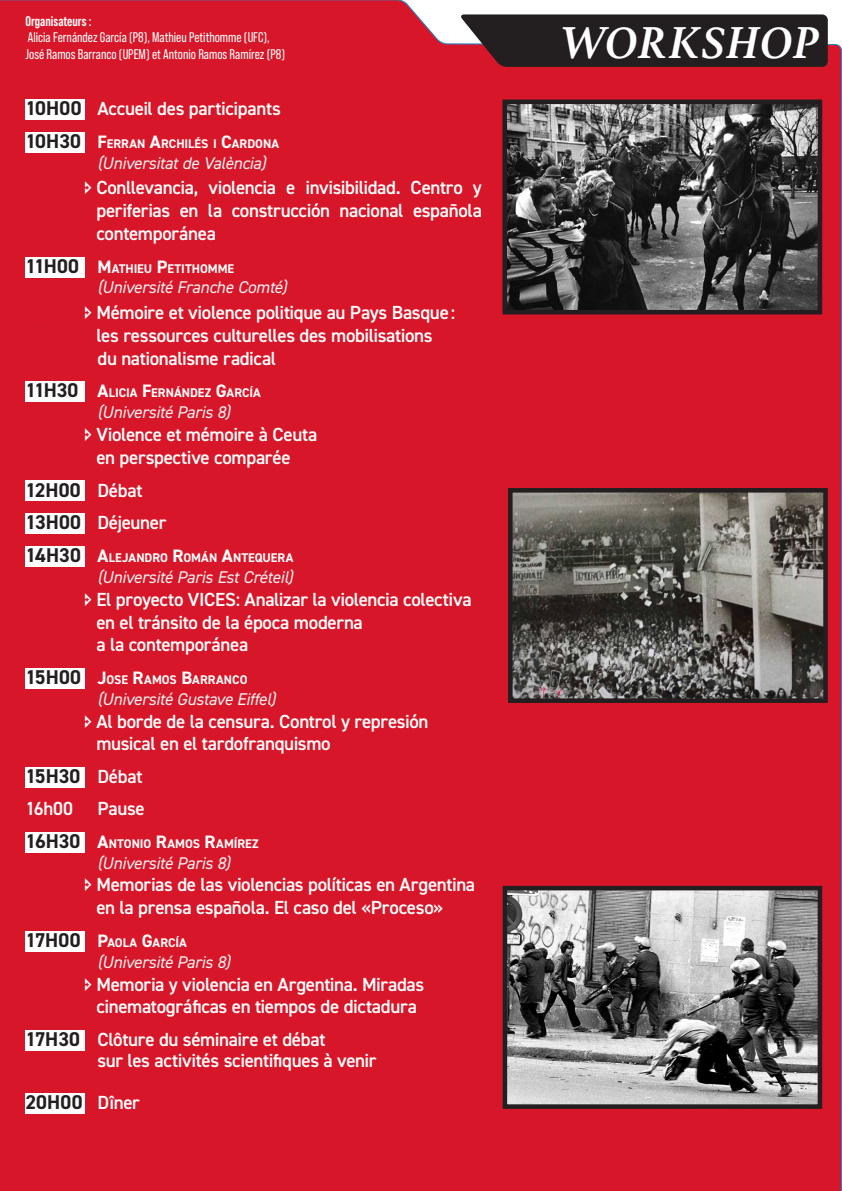
<style>
.page{position:relative;width:842px;height:1191px;background:#d71729}
.page>*{position:absolute;margin:0;border:0;box-sizing:border-box;transform-origin:0 0}
.t1{font:italic 700 47px "Athelas";letter-spacing:.01em;color:#fff}
.blanc{font:700 20px "DIN2014";color:#231f20}
.blanc-2{font:600 19px/22.8px "DIN2014";letter-spacing:-.02em;color:#fff}
.t2{font:italic 17px "DIN2014";letter-spacing:-.02em;color:#f2f3f4}
.t3{font:14px "Bebas Neue Pro";color:#fff}
.t4{font:700 14px "Bebas Neue Pro";color:#fff}
.blanc-3{font:700 12.6px "DIN2014";color:#fff}
.s1{font-weight:700;font-size:20px;color:#231f20}
.s2{font-size:20px;color:#231f20}
.s3{font-size:18px}
.s4{font-weight:600;font-size:19px;color:#fff}
</style>
<div class="page">
<svg style="left:460px;top:14px;width:368px;height:53px"></svg>
<img style="left:508px;top:106px;width:308px;height:202px">
<div style="left:502px;top:100px;width:320px;height:214px;border:5px solid #231f20"></div>
<img style="left:514px;top:494px;width:308px;height:203px">
<div style="left:508px;top:488px;width:320px;height:215px;border:5px solid #231f20"></div>
<img style="left:509px;top:892px;width:307px;height:210px">
<div style="left:503px;top:886px;width:319px;height:222px;border:5px solid #231f20"></div>
<div style="left:26px;top:100px;width:59px;height:20px;background:#fff"></div>
<div style="left:26px;top:132px;width:59px;height:20px;background:#fff"></div>
<div style="left:26px;top:257px;width:59px;height:20px;background:#fff"></div>
<div style="left:26px;top:382px;width:59px;height:20px;background:#fff"></div>
<div style="left:26px;top:481px;width:59px;height:20px;background:#fff"></div>
<div style="left:26px;top:514px;width:59px;height:20px;background:#fff"></div>
<div style="left:26px;top:547px;width:59px;height:20px;background:#fff"></div>
<div style="left:26px;top:668px;width:59px;height:20px;background:#fff"></div>
<div style="left:26px;top:767px;width:59px;height:20px;background:#fff"></div>
<div style="left:26px;top:832px;width:59px;height:20px;background:#fff"></div>
<div style="left:26px;top:931px;width:59px;height:20px;background:#fff"></div>
<div style="left:26px;top:1030px;width:59px;height:20px;background:#fff"></div>
<div style="left:26px;top:1093px;width:59px;height:20px;background:#fff"></div>
<svg style="left:85px;top:181px;width:6px;height:13px"></svg>
<svg style="left:85px;top:306px;width:6px;height:13px"></svg>
<svg style="left:85px;top:428px;width:6px;height:13px"></svg>
<svg style="left:85px;top:593px;width:6px;height:13px"></svg>
<svg style="left:85px;top:714px;width:6px;height:13px"></svg>
<svg style="left:85px;top:878px;width:6px;height:13px"></svg>
<svg style="left:85px;top:977px;width:6px;height:13px"></svg>
<p class="t4" style="left:26px;top:13px;width:68px">Organisateurs :</p>
<p class="t3" style="left:28px;top:30px;width:243px">Alicia Fernández García (P8), Mathieu Petithomme (UFC),</p>
<p class="t3" style="left:26px;top:46px;width:261px">José Ramos Barranco (UPEM) et Antonio Ramos Ramírez (P8)</p>
<p class="blanc-2" style="left:26px;top:97px;width:257px"><span class="s1">10H00</span> Accueil des participants</p>
<p class="blanc-3" style="left:26px;top:135px;width:255px"><span class="s2">10H30</span> <span class="s3">F</span>ERRAN <span class="s3">A</span>RCHILÉS I <span class="s3">C</span>ARDONA</p>
<p class="t2" style="left:98px;top:152px;width:170px">(Universitat de València)</p>
<p class="blanc-2" style="left:96px;top:176px;width:387px;text-align:justify">Conllevancia, violencia e invisibilidad. Centro y periferias en la construcción nacional española contemporánea</p>
<p class="blanc-3" style="left:26px;top:260px;width:210px"><span class="s2">11H00</span> <span class="s3">M</span>ATHIEU <span class="s3">P</span>ETITHOMME</p>
<p class="t2" style="left:98px;top:277px;width:191px">(Université Franche Comté)</p>
<p class="blanc-2" style="left:96px;top:300px;width:360px">Mémoire et violence politique au Pays Basque: les ressources culturelles des mobilisations du nationalisme radical</p>
<p class="blanc-3" style="left:26px;top:385px;width:237px"><span class="s2">11H30</span> <span class="s3">A</span>LICIA <span class="s3">F</span>ERNÁNDEZ <span class="s3">G</span>ARCÍA</p>
<p class="t2" style="left:98px;top:401px;width:134px">(Université Paris 8)</p>
<p class="blanc-2" style="left:96px;top:422px;width:222px">Violence et mémoire à Ceuta en perspective comparée</p>
<p class="blanc" style="left:26px;top:476px;width:118px">12H00 <span class="s4">Débat</span></p>
<p class="blanc-2" style="left:26px;top:511px;width:142px"><span class="s1">13H00</span> Déjeuner</p>
<p class="blanc-3" style="left:26px;top:549px;width:269px"><span class="s2">14H30</span> <span class="s3">A</span>LEJANDRO <span class="s3">R</span>OMÁN <span class="s3">A</span>NTEQUERA</p>
<p class="t2" style="left:98px;top:566px;width:197px">(Université Paris Est Créteil)</p>
<p class="blanc-2" style="left:96px;top:587px;width:377px">El proyecto VICES: Analizar la violencia colectiva en el tránsito de la época moderna<br>a la contemporánea</p>
<p class="blanc-3" style="left:26px;top:671px;width:223px"><span class="s2">15H00</span> <span class="s3">J</span>OSE <span class="s3">R</span>AMOS <span class="s3">B</span>ARRANCO</p>
<p class="t2" style="left:98px;top:688px;width:180px">(Université Gustave Eiffel)</p>
<p class="blanc-2" style="left:96px;top:709px;width:334px">Al borde de la censura. Control y represión musical en el tardofranquismo</p>
<p class="blanc" style="left:26px;top:763px;width:118px">15H30 <span class="s4">Débat</span></p>
<p class="blanc-2" style="left:26px;top:797px;width:49px">16h00</p>
<p class="blanc-2" style="left:98px;top:797px;width:49px">Pause</p>
<p class="blanc-3" style="left:26px;top:835px;width:235px"><span class="s2">16H30</span> <span class="s3">A</span>NTONIO <span class="s3">R</span>AMOS <span class="s3">R</span>AMÍREZ</p>
<p class="t2" style="left:98px;top:852px;width:134px">(Université Paris 8)</p>
<p class="blanc-2" style="left:96px;top:873px;width:380px">Memorias de las violencias políticas en Argentina en la prensa española. El caso del «Proceso»</p>
<p class="blanc-3" style="left:26px;top:934px;width:163px"><span class="s2">17H00</span> <span class="s3">P</span>AOLA <span class="s3">G</span>ARCÍA</p>
<p class="t2" style="left:98px;top:951px;width:134px">(Université Paris 8)</p>
<p class="blanc-2" style="left:96px;top:972px;width:329px">Memoria y violencia en Argentina. Miradas cinematográficas en tiempos de dictadura</p>
<p class="blanc-2" style="left:26px;top:1027px;width:301px"><span class="s1">17H30</span> Clôture du séminaire et débat</p>
<p class="blanc-2" style="left:98px;top:1048px;width:280px">sur les activités scientifiques à venir</p>
<p class="blanc" style="left:26px;top:1088px;width:116px">20H00 <span class="s4">Dîner</span></p>
<p class="t1" style="left:561px;top:5px;width:259px">WORKSHOP</p>
</div>
